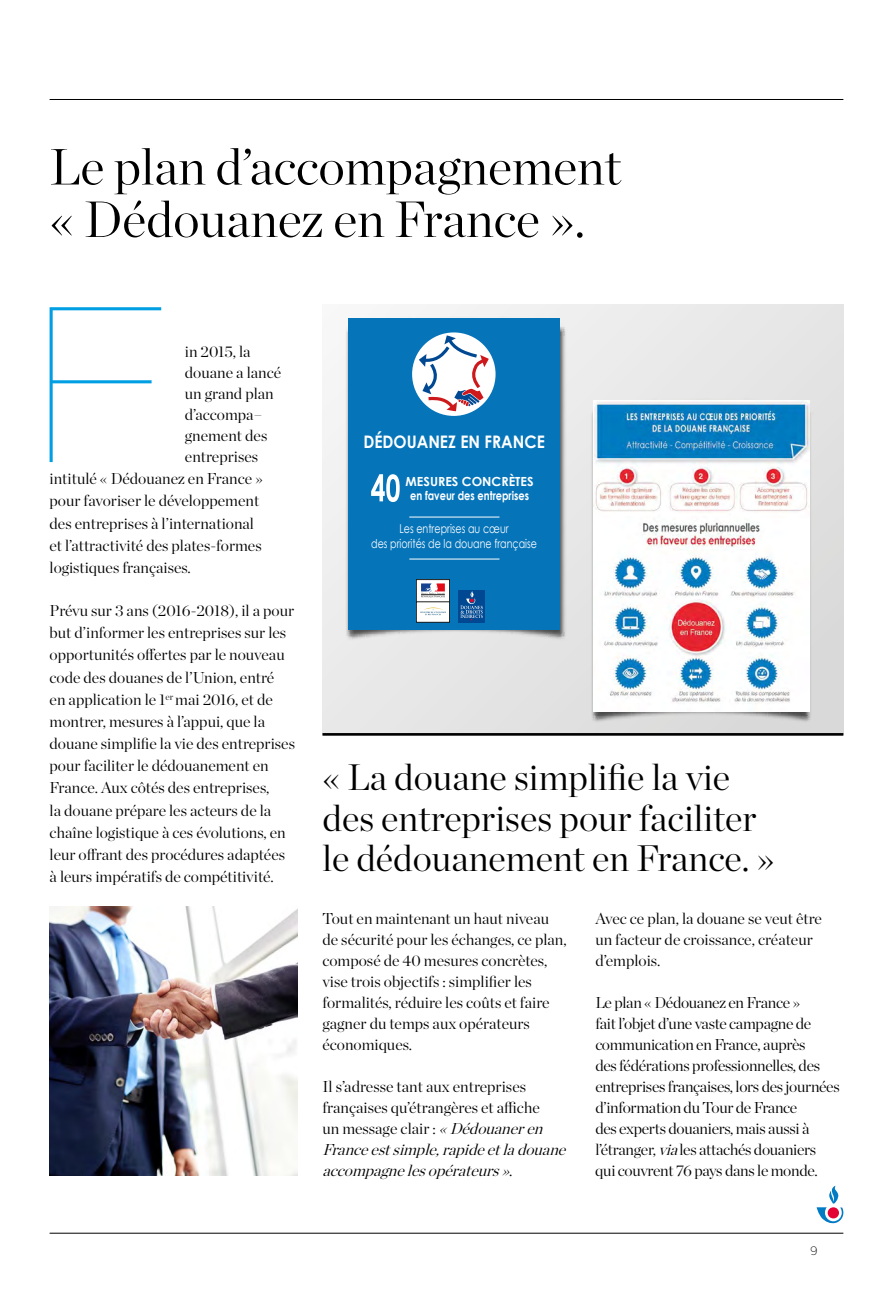
<style>
.page{position:relative;width:893px;height:1290px;background:#fff}
.page>*{position:absolute;margin:0;border:0;box-sizing:border-box;transform-origin:0 0}
.t1{font:100 219.28px "Nolan";color:#009fe3}
.t2{font:300 50.75px/52.5px "Chronicle Display";color:#000}
.t3{font:300 36.75px/40.2px "Chronicle Display";color:#000}
.t4{font:700 17.32px "Century Gothic";color:#fff;scale:.91 1}
.t5{font:300 15.75px/22.2px "Chronicle Display";color:#000}
.t6{font:300 15.75px/21px "Chronicle Display";letter-spacing:-.02em;color:#000}
.t7{font:700 12.6px "Century Gothic";color:#fff}
.t8{font:12.25px/15.2px "Century Gothic";color:#fff;text-align:center;scale:.78 1}
.t9{font:700 12.25px "Century Gothic";color:#fff;scale:.8 1}
.t10{font:12.25px "Nolan";color:#000}
.s1{font-style:italic}
</style>
<div class="page">
<svg style="left:817px;top:1186px;width:26px;height:37px"></svg>
<div style="left:828px;top:1207px;width:11px;height:11px;background:#e40134;border-radius:50%"></div>
<hr style="left:50px;top:1233px;width:793px;height:1px;background:#000">
<hr style="left:50px;top:99px;width:793px;height:1px;background:#000">
<div style="left:322px;top:304px;width:521px;height:430px;background:linear-gradient(to right,#eaeaea,#e4e4e4)"></div>
<svg style="left:340px;top:312px;width:231px;height:330px"></svg>
<svg style="left:586px;top:394px;width:230px;height:330px;background:#d6d6d6"></svg>
<div style="left:348px;top:318px;width:212px;height:312px;background:#0574b9"></div>
<svg style="left:416px;top:579px;width:34px;height:43px"></svg>
<div style="left:458px;top:590px;width:27px;height:32px;background:#004992"></div>
<svg style="left:460px;top:591px;width:23px;height:29px"></svg>
<svg style="left:371px;top:474px;width:29px;height:28px"></svg>
<hr style="left:409px;top:517px;width:90px;height:1px;background:#fff">
<hr style="left:409px;top:559px;width:90px;height:1px;background:#fff">
<div style="left:412px;top:332px;width:84px;height:84px;background:#fff;border-radius:50%"></div>
<svg style="left:419px;top:335px;width:70px;height:76px"></svg>
<img style="left:593px;top:401px;width:216px;height:311px">
<img style="left:50px;top:907px;width:248px;height:269px">
<hr style="left:322px;top:733px;width:521px;height:3px;background:#000">
<h2 class="t2" style="left:50px;top:137px;width:573px">Le plan d’accompagnement « Dédouanez en France ».</h2>
<h1 class="t1" style="left:22px;top:255px;width:156px">F</h1>
<p class="t5" style="left:185px;top:339px;width:67px">in 2015, la</p>
<p class="t5" style="left:185px;top:360px;width:98px">douane a lancé</p>
<p class="t5" style="left:185px;top:381px;width:90px">un grand plan</p>
<p class="t5" style="left:185px;top:402px;width:79px">d’accompa–</p>
<p class="t5" style="left:185px;top:423px;width:84px">gnement des</p>
<p class="t5" style="left:185px;top:444px;width:75px">entreprises</p>
<p class="t5" style="left:50px;top:466px;width:215px">intitulé « Dédouanez en France »</p>
<p class="t5" style="left:50px;top:488px;width:211px">pour favoriser le développement</p>
<p class="t5" style="left:50px;top:511px;width:206px">des entreprises à l’international</p>
<p class="t5" style="left:50px;top:533px;width:214px">et l’attractivité des plates-formes</p>
<p class="t5" style="left:50px;top:555px;width:143px">logistiques françaises.</p>
<p class="t5" style="left:50px;top:598px;width:247px">Prévu sur 3 ans (2016-2018), il a pour but d’informer les entreprises sur les opportunités offertes par le nouveau code des douanes de l’Union, entré<br>en application le 1<sup>er</sup> mai 2016, et de montrer, mesures à l’appui, que la douane simplifie la vie des entreprises pour faciliter le dédouanement en France. Aux côtés des entreprises,<br>la douane prépare les acteurs de la chaîne logistique à ces évolutions, en leur offrant des procédures adaptées à leurs impératifs de compétitivité.</p>
<p class="t4" style="left:363px;top:430px;width:201px">DÉDOUANEZ EN FRANCE</p>
<p class="t7" style="left:406px;top:473px;width:129px">MESURES CONCRÈTES</p>
<p class="t9" style="left:410px;top:488px;width:150px">en faveur des entreprises</p>
<p class="t8" style="left:371px;top:521px;width:214px">Les entreprises au cœur<br>des priorités de la douane française</p>
<h3 class="t3" style="left:322px;top:754px;width:454px">« La douane simplifie la vie des entreprises pour faciliter le dédouanement en France. »</h3>
<p class="t5" style="left:322px;top:907px;width:246px;line-height:21px">Tout en maintenant un haut niveau de sécurité pour les échanges, ce plan, composé de 40 mesures concrètes, vise trois objectifs : simplifier les formalités, réduire les coûts et faire gagner du temps aux opérateurs économiques.</p>
<p class="t5" style="left:322px;top:1075px;width:250px;line-height:21px">Il s’adresse tant aux entreprises françaises qu’étrangères et affiche<br>un message clair : <span class="s1">«Dédouaneren Franceestsimple,rapideetladouane accompagnelesopérateurs»</span>.</p>
<p class="t5" style="left:595px;top:907px;width:228px;line-height:21px">Avec ce plan, la douane se veut être un facteur de croissance, créateur d’emplois.</p>
<p class="t6" style="left:595px;top:991px;width:246px">Le plan « Dédouanez en France »<br>fait l’objet d’une vaste campagne de communication en France, auprès<br>des fédérations professionnelles, des entreprises françaises, lors des journées d’information du Tour de France<br>des experts douaniers, mais aussi à l’étranger, <span class="s1">via</span>les attachés douaniers qui couvrent 76 pays dans le monde.</p>
<p class="t10" style="left:810px;top:1243px;width:9px">9</p>
</div>
